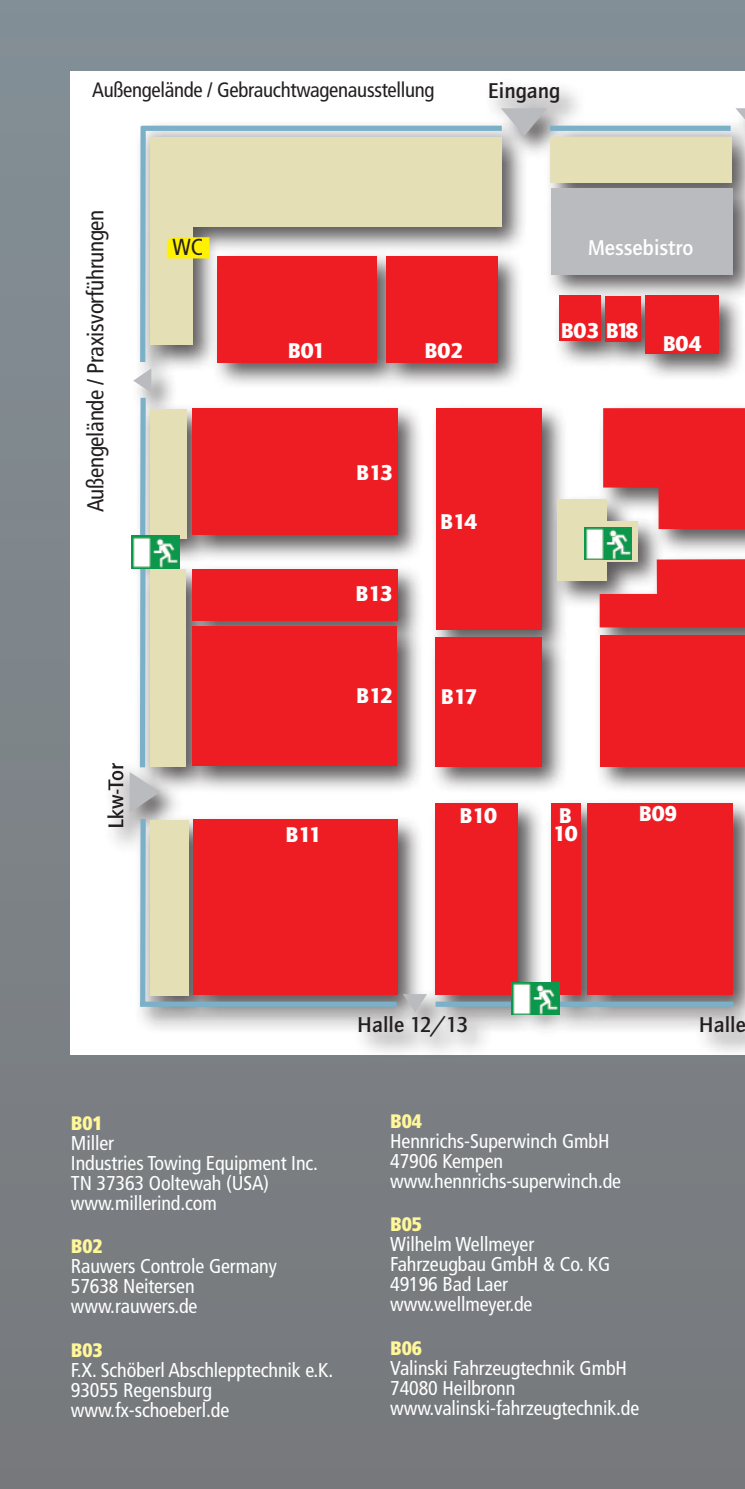
<style>
.page{position:relative;width:745px;height:1489px;background:#fff}
.page>*{position:absolute;margin:0;border:0;box-sizing:border-box;transform-origin:0 0}
.t1{font:condensed 23px "Frutiger";letter-spacing:-.015em;color:#231f20}
.t2{font:900 22.25px/18.5px "Quay Itc T";color:#fff}
.t3{font:700 22.25px "Quay Itc T";color:#231f20}
.t4{font:700 22.25px "Quay Itc T";color:#fff}
.t5{font:condensed 20.75px "Frutiger";letter-spacing:-.015em;color:#231f20}
.t6{font:condensed 20px/20px "Frutiger";letter-spacing:-.005em;color:#fff}
.t7{font:900 condensed 19.5px "Frutiger";letter-spacing:-.005em;color:#fff79a}
</style>
<div class="page">
<div style="left:0;top:0;width:744px;height:1488px;background:linear-gradient(to bottom,#838f96,#77797c)"></div>
<div style="left:70px;top:71px;width:674px;height:983px;background:#fff"></div>
<div style="left:103px;top:77px;width:641px;height:985px;background:#231f20;opacity:.75"></div>
<div style="left:193px;top:819px;width:204px;height:175px;background:#ee1d23"></div>
<div style="left:192px;top:626px;width:205px;height:140px;background:#ee1d23"></div>
<div style="left:192px;top:408px;width:205px;height:127px;background:#ee1d23"></div>
<div style="left:217px;top:256px;width:159px;height:106px;background:#ee1d23"></div>
<div style="left:435px;top:803px;width:83px;height:191px;background:#ee1d23"></div>
<div style="left:587px;top:803px;width:146px;height:191px;background:#ee1d23"></div>
<div style="left:550px;top:188px;width:182px;height:86px;background:#babbbe"></div>
<div style="left:150px;top:138px;width:351px;height:89px;background:#e4dfb5"></div>
<div style="left:550px;top:137px;width:181px;height:46px;background:#e4dfb5"></div>
<div style="left:141px;top:126px;width:360px;height:5px;background:#7bb0c8"></div>
<svg style="left:500px;top:108px;width:46px;height:28px"></svg>
<div style="left:644px;top:295px;width:74px;height:59px;background:#ee1d23"></div>
<div style="left:557px;top:499px;width:49px;height:82px;background:#e4dfb5"></div>
<div style="left:435px;top:637px;width:106px;height:129px;background:#ee1d23"></div>
<div style="left:192px;top:569px;width:205px;height:51px;background:#ee1d23"></div>
<div style="left:150px;top:226px;width:42px;height:119px;background:#e4dfb5"></div>
<svg style="left:402px;top:994px;width:25px;height:18px"></svg>
<svg style="left:735px;top:108px;width:9px;height:11px"></svg>
<div style="left:140px;top:126px;width:6px;height:236px;background:#7bb0c8"></div>
<div style="left:140px;top:398px;width:6px;height:139px;background:#7bb0c8"></div>
<div style="left:549px;top:126px;width:181px;height:5px;background:#7bb0c8"></div>
<div style="left:140px;top:818px;width:6px;height:184px;background:#7bb0c8"></div>
<div style="left:140px;top:1001px;width:256px;height:5px;background:#7bb0c8"></div>
<div style="left:435px;top:1001px;width:82px;height:5px;background:#7bb0c8"></div>
<hr style="left:744px;top:424px;width:1px;height:169px;background:#7bb0c8">
<hr style="left:744px;top:126px;width:1px;height:245px;background:#7bb0c8">
<svg style="left:599px;top:559px;width:145px;height:68px;background:#e43d41"></svg>
<div style="left:386px;top:256px;width:111px;height:106px;background:#ee1d23"></div>
<svg style="left:129px;top:772px;width:31px;height:40px"></svg>
<div style="left:436px;top:408px;width:105px;height:221px;background:#ee1d23"></div>
<div style="left:150px;top:409px;width:36px;height:129px;background:#e4dfb5"></div>
<div style="left:150px;top:819px;width:38px;height:176px;background:#e4dfb5"></div>
<svg style="left:602px;top:408px;width:142px;height:121px;background:#e93439"></svg>
<div style="left:558px;top:295px;width:42px;height:46px;background:#ee1d23"></div>
<div style="left:551px;top:803px;width:29px;height:191px;background:#ee1d23"></div>
<div style="left:599px;top:635px;width:145px;height:131px;background:#ee1d23"></div>
<svg style="left:133px;top:368px;width:18px;height:24px"></svg>
<div style="left:140px;top:567px;width:5px;height:200px;background:#7bb0c8"></div>
<div style="left:150px;top:569px;width:35px;height:197px;background:#e4dfb5"></div>
<div style="left:549px;top:1001px;width:184px;height:5px;background:#7bb0c8"></div>
<svg style="left:107px;top:763px;width:16px;height:64px"></svg>
<svg style="left:605px;top:521px;width:32px;height:40px"></svg>
<div style="left:605px;top:296px;width:35px;height:45px;background:#ee1d23"></div>
<img style="left:584px;top:527px;width:47px;height:32px">
<img style="left:131px;top:535px;width:48px;height:33px">
<img style="left:511px;top:982px;width:47px;height:32px">
<svg style="left:167px;top:237px;width:42px;height:21px"></svg>
<p class="t5" style="left:92px;top:78px;width:343px">Außengelände / Gebrauchtwagenausstellung</p>
<p class="t3" style="left:487px;top:77px;width:74px">Eingang</p>
<p class="t1" style="left:82px;top:512px;width:304px;rotate:-90deg">Außengelände / Praxisvorführungen</p>
<p class="t1" style="left:172px;top:233px;width:32px">WC</p>
<p class="t2" style="left:287px;top:341px;width:39px">B01</p>
<p class="t2" style="left:424px;top:341px;width:40px">B02</p>
<p class="t2" style="left:356px;top:462px;width:39px">B13</p>
<p class="t2" style="left:355px;top:584px;width:39px">B13</p>
<p class="t2" style="left:356px;top:686px;width:38px">B12</p>
<p class="t2" style="left:440px;top:512px;width:39px">B14</p>
<p class="t2" style="left:440px;top:687px;width:38px">B17</p>
<p class="t4" style="left:587px;top:234px;width:107px">Messebistro</p>
<p class="t2" style="left:560px;top:321px;width:79px">B03 B18</p>
<p class="t2" style="left:662px;top:334px;width:41px">B04</p>
<p class="t2" style="left:285px;top:825px;width:38px">B11</p>
<p class="t2" style="left:459px;top:806px;width:39px">B10</p>
<p class="t2" style="left:638px;top:804px;width:40px">B09</p>
<p class="t2" style="left:552px;top:806px;width:26px">B<br>10</p>
<p class="t3" style="left:357px;top:1011px;width:112px">Halle 12/13</p>
<p class="t3" style="left:698px;top:1011px;width:49px">Halle</p>
<p class="t7" style="left:71px;top:1111px;width:33px">B01</p>
<p class="t6" style="left:71px;top:1132px;width:248px">Miller<br>Industries Towing Equipment Inc.<br>TN 37363 Ooltewah (USA) www.millerind.com</p>
<p class="t7" style="left:71px;top:1234px;width:33px">B02</p>
<p class="t6" style="left:71px;top:1256px;width:207px">Rauwers Controle Germany<br>57638 Neitersen www.rauwers.de</p>
<p class="t7" style="left:71px;top:1337px;width:33px">B03</p>
<p class="t6" style="left:71px;top:1359px;width:264px">F.X. Schöberl Abschlepptechnik e.K.<br>93055 Regensburg www.fx-schoeberl.de</p>
<p class="t7" style="left:390px;top:1109px;width:33px">B04</p>
<p class="t6" style="left:390px;top:1130px;width:232px">Hennrichs-Superwinch GmbH<br>47906 Kempen www.hennrichs-superwinch.de</p>
<p class="t7" style="left:390px;top:1212px;width:33px">B05</p>
<p class="t6" style="left:390px;top:1234px;width:221px">Wilhelm Wellmeyer<br>Fahrzeugbau GmbH &amp; Co. KG<br>49196 Bad Laer www.wellmeyer.de</p>
<p class="t7" style="left:390px;top:1335px;width:33px">B06</p>
<p class="t6" style="left:390px;top:1357px;width:250px">Valinski Fahrzeugtechnik GmbH<br>74080 Heilbronn www.valinski-fahrzeugtechnik.de</p>
</div>
